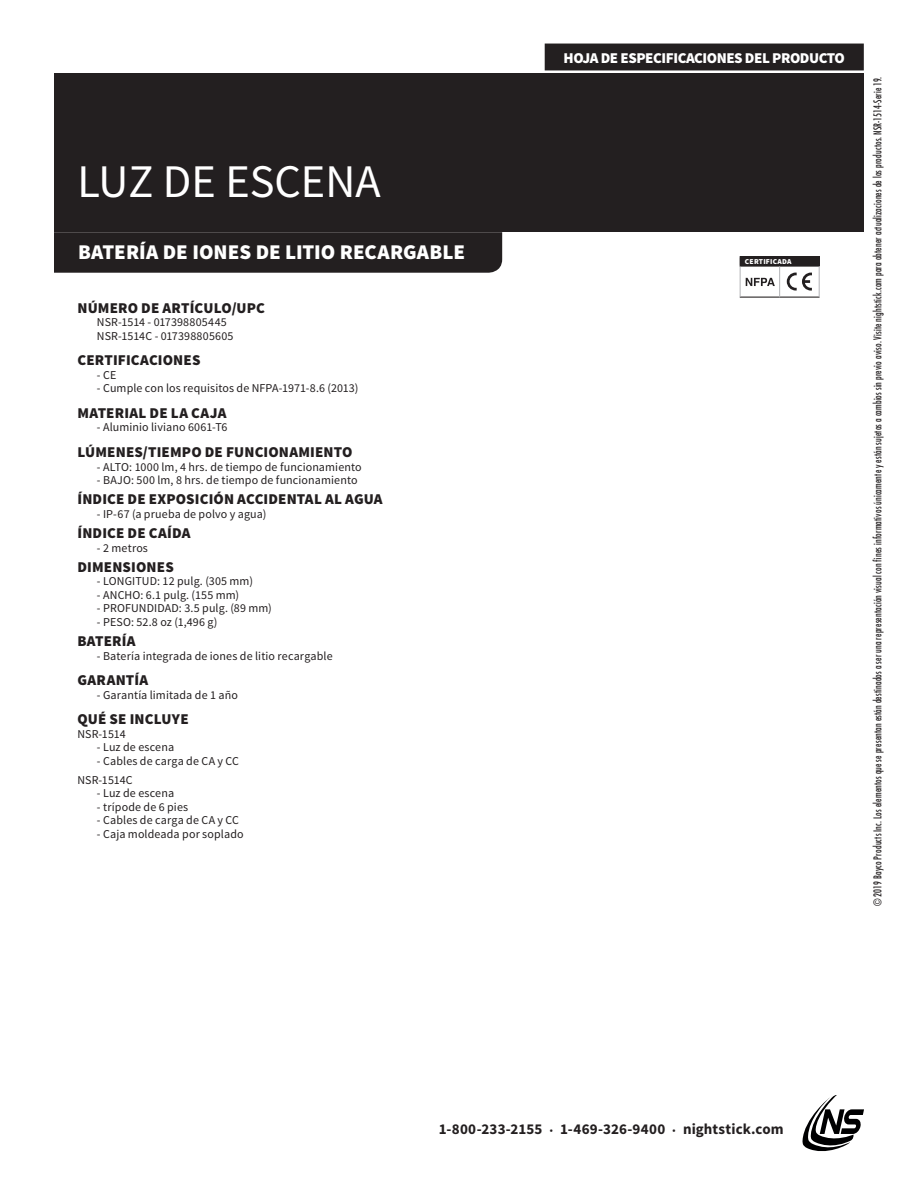
<style>
.page{position:relative;width:918px;height:1188px;background:#fff}
.page>*{position:absolute;margin:0;border:0;box-sizing:border-box;transform-origin:0 0}
.t1{font:46.8px "Source Sans Pro";color:#fff}
.t2{font:900 21px "Source Sans Pro";color:#fff}
.t3{font:900 15px "Source Sans Pro";letter-spacing:.01em;color:#231f20}
.t4{font:700 15px "Source Sans Pro";letter-spacing:.005em;color:#231f20}
.t5{font:900 15px "Source Sans Pro";letter-spacing:-.03em;color:#fff}
.t6{font:12px "Source Sans Pro";letter-spacing:.01em;color:#231f20}
.Cell_Copy{font:condensed 10.5px "Futura";letter-spacing:.02em;color:#231f20;scale:.9 1}
.t7{font:900 7.5px "Source Sans Pro";letter-spacing:.025em;color:#fff}
.s1{font-size:9px}
</style>
<div class="page">
<div style="left:54px;top:73px;width:810px;height:159px;background:#231f20"></div>
<div style="left:545px;top:44px;width:319px;height:26px;background:#231f20"></div>
<svg style="left:802px;top:1095px;width:62px;height:57px"></svg>
<div style="left:54px;top:232px;width:448px;height:41px;background:#231f20"></div>
<div style="left:740px;top:257px;width:79px;height:9px;background:#231f20"></div>
<hr style="left:740px;top:256px;width:40px;height:1px;background:#231f20">
<hr style="left:780px;top:256px;width:40px;height:1px;background:#231f20">
<hr style="left:740px;top:297px;width:40px;height:1px;background:#231f20">
<hr style="left:780px;top:297px;width:40px;height:1px;background:#231f20">
<hr style="left:740px;top:266px;width:40px;height:1px;background:#231f20">
<hr style="left:780px;top:266px;width:40px;height:1px;background:#231f20">
<hr style="left:740px;top:267px;width:1px;height:30px;background:#b2b3b7">
<hr style="left:779px;top:267px;width:1px;height:30px;background:#b2b3b7">
<hr style="left:819px;top:267px;width:1px;height:30px;background:#b2b3b7">
<svg style="left:746px;top:278px;width:29px;height:8px"></svg>
<svg style="left:787px;top:273px;width:25px;height:18px"></svg>
<p class="t1" style="left:77px;top:152px;width:305px">LUZ DE ESCENA</p>
<p class="t2" style="left:78px;top:238px;width:389px">BATERÍA DE IONES DE LITIO RECARGABLE</p>
<p class="t3" style="left:77px;top:298px;width:189px">NÚMERO DE ARTÍCULO/UPC</p>
<p class="t6" style="left:97px;top:315px;width:131px">NSR-1514 - 017398805445</p>
<p class="t6" style="left:97px;top:328px;width:138px">NSR-1514C - 017398805605</p>
<p class="t3" style="left:77px;top:350px;width:124px">CERTIFICACIONES</p>
<p class="t6" style="left:97px;top:367px;width:21px">- CE</p>
<p class="t6" style="left:97px;top:381px;width:263px">- Cumple con los requisitos de NFPA-1971-8.6 (2013)</p>
<p class="t3" style="left:77px;top:403px;width:151px">MATERIAL DE LA CAJA</p>
<p class="t6" style="left:97px;top:420px;width:132px">- Aluminio liviano 6061-T6</p>
<p class="t3" style="left:77px;top:442px;width:277px">LÚMENES/TIEMPO DE FUNCIONAMIENTO</p>
<p class="t6" style="left:97px;top:459px;width:266px">- ALTO: 1000 lm, 4 hrs. de tiempo de funcionamiento</p>
<p class="t6" style="left:97px;top:473px;width:262px">- BAJO: 500 lm, 8 hrs. de tiempo de funcionamiento</p>
<p class="t3" style="left:77px;top:490px;width:307px">ÍNDICE DE EXPOSICIÓN ACCIDENTAL AL AGUA</p>
<p class="t6" style="left:97px;top:506px;width:171px">- IP-67 (a prueba de polvo y agua)</p>
<p class="t3" style="left:77px;top:523px;width:115px">ÍNDICE DE CAÍDA</p>
<p class="t6" style="left:97px;top:540px;width:53px">- 2 metros</p>
<p class="t3" style="left:77px;top:557px;width:98px">DIMENSIONES</p>
<p class="t6" style="left:97px;top:574px;width:158px">- LONGITUD: 12 pulg. (305 mm)</p>
<p class="t6" style="left:97px;top:587px;width:144px">- ANCHO: 6.1 pulg. (155 mm)</p>
<p class="t6" style="left:97px;top:601px;width:176px">- PROFUNDIDAD: 3.5 pulg. (89 mm)</p>
<p class="t6" style="left:97px;top:614px;width:122px">- PESO: 52.8 oz (1,496 g)</p>
<p class="t3" style="left:77px;top:631px;width:60px">BATERÍA</p>
<p class="t6" style="left:97px;top:648px;width:237px">- Batería integrada de iones de litio recargable</p>
<p class="t3" style="left:77px;top:670px;width:72px">GARANTÍA</p>
<p class="t6" style="left:97px;top:687px;width:142px">- Garantía limitada de 1 año</p>
<p class="t3" style="left:77px;top:710px;width:113px">QUÉ SE INCLUYE</p>
<p class="t6" style="left:77px;top:726px;width:50px">NSR-1514</p>
<p class="t6" style="left:97px;top:740px;width:79px">- Luz de escena</p>
<p class="t6" style="left:97px;top:753px;width:144px">- Cables de carga de CA y CC</p>
<p class="t6" style="left:77px;top:772px;width:57px">NSR-1514C</p>
<p class="t6" style="left:97px;top:786px;width:79px">- Luz de escena</p>
<p class="t6" style="left:97px;top:799px;width:93px">- trípode de 6 pies</p>
<p class="t6" style="left:97px;top:813px;width:144px">- Cables de carga de CA y CC</p>
<p class="t6" style="left:97px;top:826px;width:148px">- Caja moldeada por soplado</p>
<p class="t5" style="left:564px;top:48px;width:283px">HOJA DE ESPECIFICACIONES DEL PRODUCTO</p>
<p class="t7" style="left:745px;top:257px;width:48px">CERTIFICADA</p>
<p class="Cell_Copy" style="left:871px;top:906px;width:923px;rotate:-90deg">© 2019 Bayco Products Inc. Los elementos que se presentan están destinados a ser una representación visual con fines informativos únicamente y están sujetos a cambios sin previo aviso. Visite nightstick.com para obtener actualizaciones de los productos. NSR-1514-Serie 19.</p>
<p class="t4" style="left:439px;top:1119px;width:346px">1-800-233-2155 <span class="s1">•</span> 1-469-326-9400 <span class="s1">•</span> nightstick.com</p>
</div>
